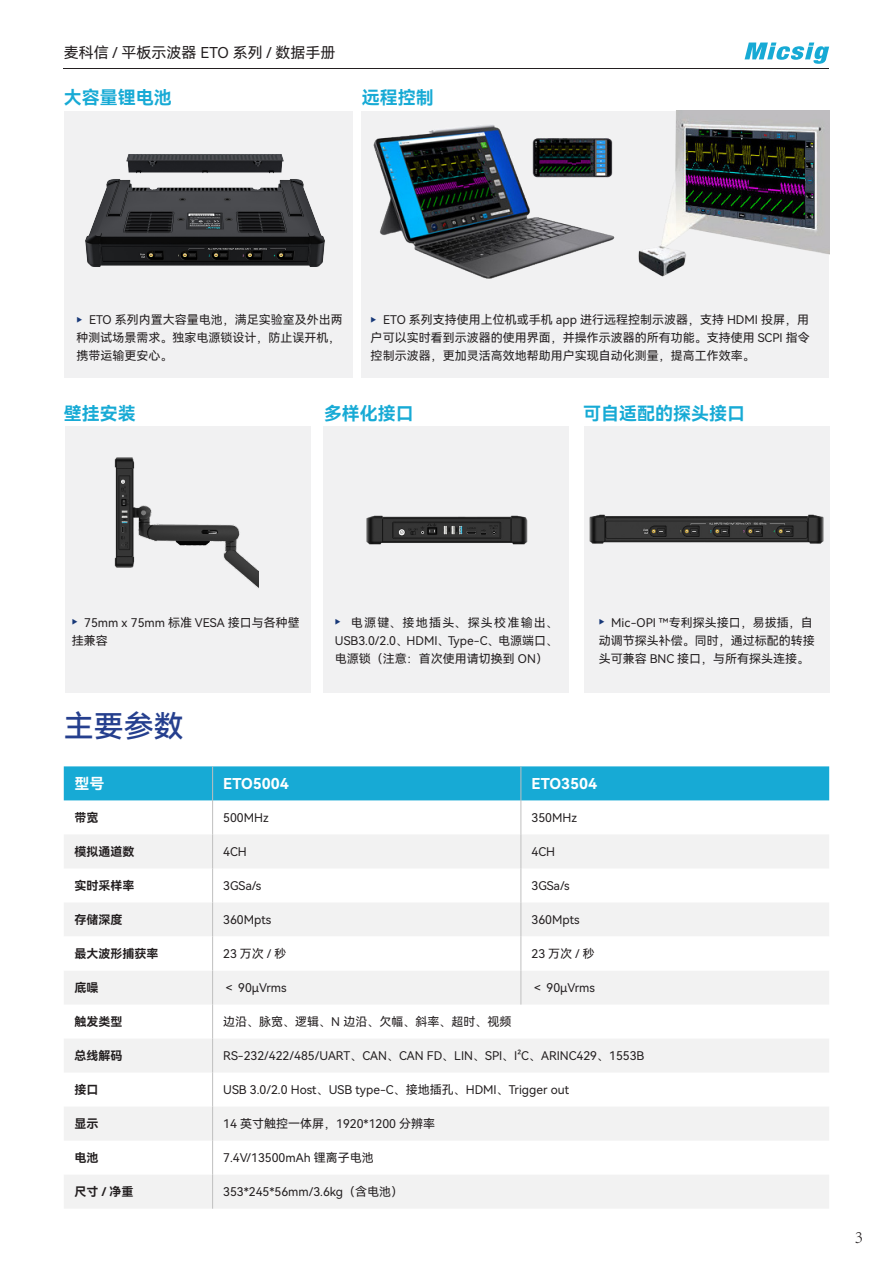
<style>
.page{position:relative;width:893px;height:1263px;background:#fff}
.page>*{position:absolute;margin:0;border:0;box-sizing:border-box;transform-origin:0 0}
.t1{font:30px "Harmony OS Sans SC Medium";color:#253f8e}
.t2{font:18px "Harmony OS Sans SC Bold";color:#17aad5}
.t3{font:300 18px "Adobe Song Std";color:#231f20}
.t4{font:15px "Harmony OS Sans SC";color:#231f20}
.t5{font:15px "Harmony OS Sans SC Bold";color:#fff}
.t6{font:12px/18px "Harmony OS Sans SC";color:#231f20}
.t7{font:12px "Harmony OS Sans SC Bold";color:#231f20}
</style>
<div class="page">
<div style="left:584px;top:426px;width:245px;height:267px;background:#f1f1f2"></div>
<div style="left:324px;top:426px;width:245px;height:267px;background:#f1f1f2"></div>
<div style="left:65px;top:426px;width:245px;height:267px;background:#f1f1f2"></div>
<div style="left:362px;top:111px;width:467px;height:267px;background:#f1f1f2"></div>
<div style="left:64px;top:111px;width:289px;height:267px;background:#f1f1f2"></div>
<hr style="left:64px;top:68px;width:765px;height:1px;background:#231f20">
<svg style="left:745px;top:43px;width:84px;height:21px"></svg>
<img style="left:366px;top:515px;width:162px;height:30px">
<img style="left:361px;top:111px;width:468px;height:184px">
<img style="left:589px;top:514px;width:235px;height:30px">
<div style="left:64px;top:766px;width:765px;height:34px;background:#17aad5"></div>
<div style="left:64px;top:834px;width:765px;height:34px;background:#f2f2f2"></div>
<svg style="left:64px;top:902px;width:765px;height:307px;fill:#f2f2f2"></svg>
<svg style="left:64px;top:936px;width:765px;height:34px"></svg>
<hr style="left:212px;top:1004px;width:1px;height:34px;background:#bfbfbf">
<hr style="left:212px;top:1038px;width:1px;height:34px;background:#bfbfbf">
<hr style="left:212px;top:1072px;width:1px;height:34px;background:#bfbfbf">
<hr style="left:212px;top:1106px;width:1px;height:34px;background:#bfbfbf">
<hr style="left:212px;top:1140px;width:1px;height:35px;background:#bfbfbf">
<hr style="left:212px;top:1175px;width:1px;height:34px;background:#bfbfbf">
<hr style="left:212px;top:766px;width:1px;height:34px;background:#bfbfbf">
<hr style="left:520px;top:766px;width:1px;height:34px;background:#bfbfbf">
<hr style="left:212px;top:800px;width:1px;height:34px;background:#bfbfbf">
<hr style="left:520px;top:800px;width:1px;height:34px;background:#bfbfbf">
<hr style="left:212px;top:834px;width:1px;height:34px;background:#bfbfbf">
<hr style="left:520px;top:834px;width:1px;height:34px;background:#bfbfbf">
<hr style="left:212px;top:868px;width:1px;height:34px;background:#bfbfbf">
<hr style="left:520px;top:868px;width:1px;height:34px;background:#bfbfbf">
<hr style="left:212px;top:902px;width:1px;height:34px;background:#bfbfbf">
<hr style="left:520px;top:902px;width:1px;height:34px;background:#bfbfbf">
<hr style="left:212px;top:936px;width:1px;height:34px;background:#bfbfbf">
<hr style="left:520px;top:936px;width:1px;height:34px;background:#bfbfbf">
<hr style="left:212px;top:970px;width:1px;height:34px;background:#bfbfbf">
<hr style="left:520px;top:970px;width:1px;height:34px;background:#bfbfbf">
<img style="left:114px;top:457px;width:144px;height:131px">
<img style="left:85px;top:154px;width:240px;height:113px">
<p class="t4" style="left:64px;top:43px;width:273px">麦科信 / 平板示波器 ETO 系列 / 数据手册</p>
<p class="t2" style="left:64px;top:85px;width:109px">大容量锂电池</p>
<p class="t2" style="left:362px;top:85px;width:73px">远程控制</p>
<p class="t6" style="left:77px;top:310px;width:268px"><sup>▶</sup> ETO 系列内置大容量电池，满足实验室及外出两种测试场景需求。独家电源锁设计，防止误开机，携带运输更安心。</p>
<p class="t6" style="left:371px;top:310px;width:440px;text-align:justify"><sup>▶</sup> ETO 系列支持使用上位机或手机 app 进行远程控制示波器，支持 HDMI 投屏，用户可以实时看到示波器的使用界面，并操作示波器的所有功能。支持使用 SCPI 指令控制示波器，更加灵活高效地帮助用户实现自动化测量，提高工作效率。</p>
<p class="t2" style="left:64px;top:401px;width:73px">壁挂安装</p>
<p class="t2" style="left:324px;top:401px;width:91px">多样化接口</p>
<p class="t2" style="left:583px;top:401px;width:163px">可自适配的探头接口</p>
<p class="t6" style="left:72px;top:613px;width:229px"><sup>▶</sup> 75mm x 75mm 标准 VESA 接口与各种壁挂兼容</p>
<p class="t1" style="left:64px;top:705px;width:121px">主要参数</p>
<p class="t6" style="left:335px;top:613px;width:225px"><sup>▶</sup> 电源键、接地插头、探头校准输出、<br>USB3.0/2.0、HDMI、Type-C、电源端口、</p>
<p class="t6" style="left:335px;top:649px;width:215px">电源锁（注意：首次使用请切换到 ON）</p>
<p class="t6" style="left:599px;top:613px;width:217px"><sup>▶</sup> Mic-OPI ™专利探头接口，易拔插，自动调节探头补偿。同时，通过标配的转接头可兼容 BNC 接口，与所有探头连接。</p>
<p class="t5" style="left:74px;top:773px;width:31px">型号</p>
<p class="t5" style="left:223px;top:773px;width:67px">ETO5004</p>
<p class="t5" style="left:531px;top:773px;width:67px">ETO3504</p>
<p class="t7" style="left:74px;top:809px;width:25px">带宽</p>
<p class="t6" style="left:223px;top:808px;width:47px">500MHz</p>
<p class="t6" style="left:531px;top:808px;width:47px">350MHz</p>
<p class="t7" style="left:74px;top:843px;width:61px">模拟通道数</p>
<p class="t6" style="left:223px;top:842px;width:25px">4CH</p>
<p class="t6" style="left:531px;top:842px;width:25px">4CH</p>
<p class="t7" style="left:74px;top:877px;width:61px">实时采样率</p>
<p class="t6" style="left:223px;top:876px;width:40px">3GSa/s</p>
<p class="t6" style="left:531px;top:876px;width:40px">3GSa/s</p>
<p class="t7" style="left:74px;top:911px;width:49px">存储深度</p>
<p class="t6" style="left:223px;top:910px;width:49px">360Mpts</p>
<p class="t6" style="left:531px;top:910px;width:49px">360Mpts</p>
<p class="t7" style="left:74px;top:945px;width:85px">最大波形捕获率</p>
<p class="t6" style="left:223px;top:944px;width:65px">23万次/秒</p>
<p class="t6" style="left:531px;top:944px;width:65px">23万次/秒</p>
<p class="t7" style="left:74px;top:979px;width:25px">底噪</p>
<p class="t6" style="left:223px;top:978px;width:65px">＜ 90μVrms</p>
<p class="t6" style="left:531px;top:978px;width:65px">＜ 90μVrms</p>
<p class="t7" style="left:74px;top:1013px;width:49px">触发类型</p>
<p class="t6" style="left:223px;top:1012px;width:290px">边沿、脉宽、逻辑、N 边沿、欠幅、斜率、超时、视频</p>
<p class="t7" style="left:74px;top:1047px;width:49px">总线解码</p>
<p class="t6" style="left:223px;top:1046px;width:423px">RS-232/422/485/UART、CAN、CAN FD、LIN、SPI、I²C、ARINC429、1553B</p>
<p class="t7" style="left:74px;top:1081px;width:25px">接口</p>
<p class="t6" style="left:223px;top:1080px;width:347px">USB 3.0/2.0 Host、USB type-C、接地插孔、HDMI、Trigger out</p>
<p class="t7" style="left:74px;top:1116px;width:25px">显示</p>
<p class="t6" style="left:223px;top:1114px;width:213px">14 英寸触控一体屏，1920*1200 分辨率</p>
<p class="t7" style="left:74px;top:1150px;width:25px">电池</p>
<p class="t6" style="left:223px;top:1148px;width:152px">7.4V/13500mAh 锂离子电池</p>
<p class="t7" style="left:74px;top:1184px;width:61px">尺寸 / 净重</p>
<p class="t6" style="left:223px;top:1183px;width:181px">353*245*56mm/3.6kg（含电池）</p>
<p class="t3" style="left:855px;top:1227px;width:10px">3</p>
</div>
